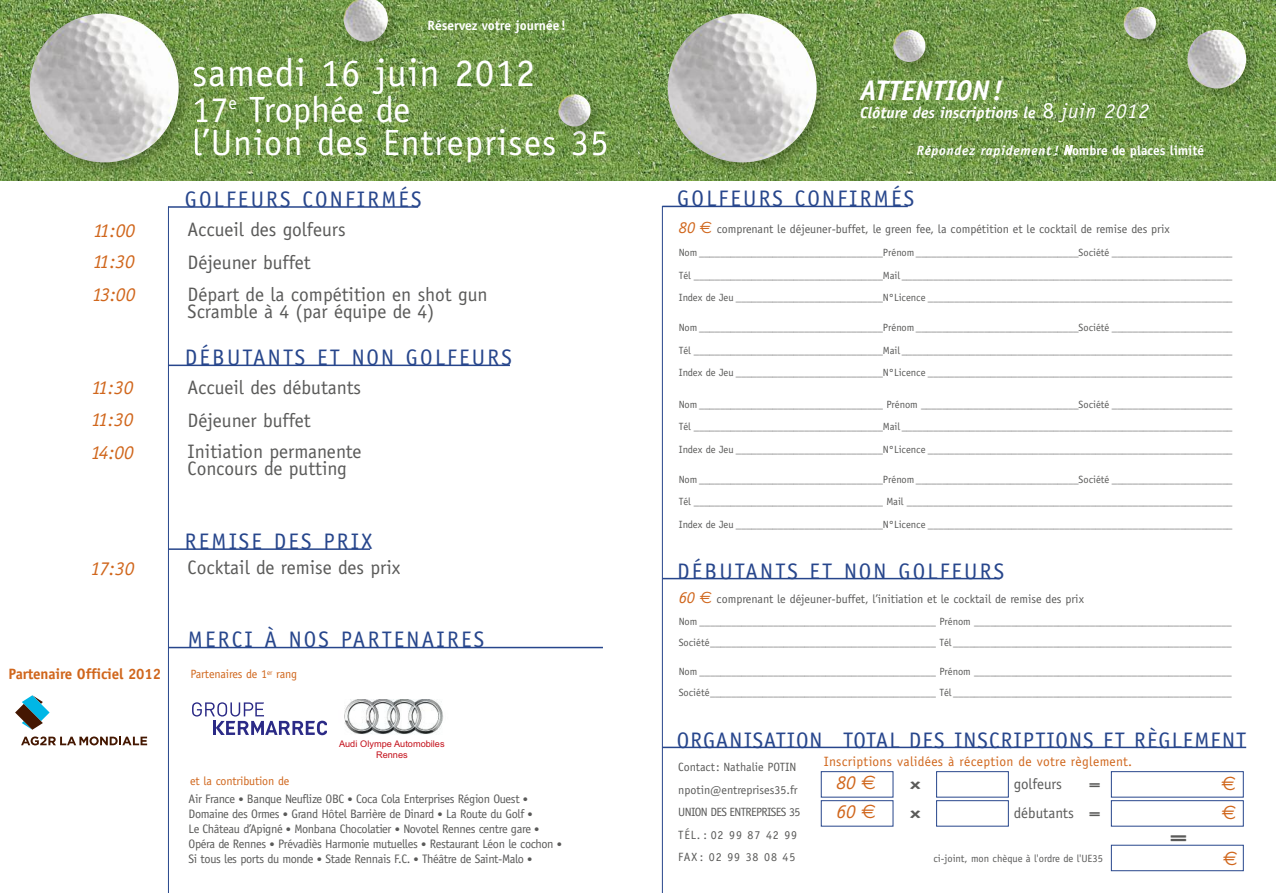
<style>
.page{position:relative;width:1276px;height:893px;background:#fff}
.page>*{position:absolute;margin:0;border:0;box-sizing:border-box;transform-origin:0 0}
.t1{font:39px "Officina Sans";letter-spacing:.025em;color:#fff}
.t2{font:36.45px/33px "Officina Sans";letter-spacing:.015em;color:#fff}
.t3{font:italic 700 28.5px "Officina Sans";color:#fff}
.t4{font:22.5px "Officina Sans";letter-spacing:.1em;color:#27468c}
.t5{font:22.5px "Officina Sans";letter-spacing:.05em;color:#27468c}
.t6{font:700 22.5px "Officina Sans";color:#5a5a59;scale:1.5 1}
.t7{font:19.5px/32.5px "Officina Sans";color:#5a5a59}
.t8{font:italic 19.5px/32.1px "Officina Sans";color:#d0661c;text-align:justify}
.t9{font:19.5px/29px "Euro Sans";color:#d0661c}
.t10{font:italic 700 15.75px "Officina Sans";letter-spacing:.005em;color:#fff}
.t11{font:700 15px "Officina Sans";letter-spacing:-.01em;color:#d0661c}
.t12{font:15px/29.7px "Officina Sans";color:#5a5a59}
.t13{font:700 15px "Officina Sans";color:#5a5a59;scale:1.5 1}
.t14{font:13.5px "Officina Sans";letter-spacing:.025em;color:#d0661c}
.t15{font:italic 700 13.5px "Officina Sans";letter-spacing:.05em;color:#fff}
.t16{font:700 13.5px "Officina Sans";color:#fff}
.t17{font:12.3px/15px "Officina Sans";letter-spacing:-.03em;color:#5a5a59}
.t18{font:12px/22.5px "Officina Sans";color:#5a5a59}
.t19{font:12px "Officina Sans";letter-spacing:-.01em;color:#d0661c}
.t20{font:10.5px/22.5px "Officina Sans";color:#5a5a59;text-align:justify}
.t21{font:9.15px/10.9px "Arial";color:#c30f1a;text-align:center}
.s1{font-size:10.5px}
.s2{font-weight:400;font-style:normal;font-size:22.8px}
.s3{font-weight:400;font-size:21px}
.s4{font-style:normal}
.s5{font-style:italic;font-size:16.5px;color:#d0661c}
.s6{font-family:"Euro Sans";font-size:16.5px;color:#d0661c}
.s7{font-family:"Euro Sans";font-style:normal}
</style>
<div class="page">
<img style="left:0;top:0;width:638px;height:180px">
<img style="left:638px;top:0;width:638px;height:180px">
<hr style="left:662px;top:206px;width:1px;height:687px;background:#27468c">
<hr style="left:168px;top:207px;width:1px;height:686px;background:#27468c">
<div style="left:821px;top:771px;width:72px;height:26px;border:1px solid #27468c"></div>
<div style="left:821px;top:800px;width:72px;height:26px;border:1px solid #27468c"></div>
<div style="left:1111px;top:771px;width:132px;height:26px;border:1px solid #27468c"></div>
<div style="left:1111px;top:800px;width:132px;height:26px;border:1px solid #27468c"></div>
<div style="left:1111px;top:845px;width:132px;height:26px;border:1px solid #27468c"></div>
<div style="left:936px;top:771px;width:72px;height:26px;border:1px solid #27468c"></div>
<div style="left:936px;top:800px;width:72px;height:26px;border:1px solid #27468c"></div>
<svg style="left:192px;top:702px;width:135px;height:33px"></svg>
<hr style="left:662px;top:206px;width:246px;height:1px;background:#27468c">
<hr style="left:168px;top:206px;width:250px;height:2px;background:#27468c">
<hr style="left:168px;top:365px;width:342px;height:1px;background:#27468c">
<hr style="left:168px;top:548px;width:202px;height:2px;background:#27468c">
<hr style="left:662px;top:578px;width:337px;height:1px;background:#27468c">
<hr style="left:662px;top:747px;width:584px;height:1px;background:#27468c">
<hr style="left:168px;top:647px;width:435px;height:1px;background:#27468c">
<img style="left:23px;top:7px;width:175px;height:174px">
<img style="left:193px;top:66px;width:5px;height:21px">
<img style="left:195px;top:99px;width:3px;height:23px">
<img style="left:195px;top:129px;width:3px;height:26px">
<img style="left:30px;top:14px;width:149px;height:148px;border-radius:50%">
<img style="left:661px;top:7px;width:175px;height:174px">
<img style="left:668px;top:14px;width:148px;height:148px;border-radius:50%">
<img style="left:1180px;top:23px;width:86px;height:85px">
<img style="left:1187px;top:30px;width:59px;height:58px;border-radius:50%">
<img style="left:1117px;top:0;width:58px;height:59px">
<img style="left:1123px;top:7px;width:33px;height:32px;border-radius:50%">
<img style="left:886px;top:23px;width:59px;height:57px">
<img style="left:886px;top:80px;width:59px;height:2px">
<img style="left:893px;top:30px;width:32px;height:32px;border-radius:50%">
<img style="left:551px;top:87px;width:59px;height:59px">
<img style="left:558px;top:94px;width:32px;height:33px;border-radius:50%">
<img style="left:337px;top:0;width:70px;height:61px">
<img style="left:350px;top:58px;width:33px;height:3px">
<img style="left:344px;top:0;width:44px;height:42px">
<img style="left:344px;top:699px;width:99px;height:36px">
<svg style="left:15px;top:695px;width:35px;height:35px"></svg>
<svg style="left:21px;top:736px;width:126px;height:9px"></svg>
<h3 class="t8" style="left:93px;top:216px;width:44px">11:00<br>11:30<br>13:00</h3>
<h3 class="t8" style="left:91px;top:373px;width:44px">11:30<br>11:30<br>14:00</h3>
<h3 class="t8" style="left:91px;top:554px;width:45px">17:30</h3>
<h3 class="t11" style="left:9px;top:668px;width:154px">Partenaire Officiel 2012</h3>
<p class="t16" style="left:427px;top:20px;width:140px">Réservez votre journée!</p>
<h1 class="t1" style="left:192px;top:58px;width:345px">samedi 16 juin 2012</h1>
<h2 class="t2" style="left:192px;top:96px;width:418px">17<sup>e</sup> Trophée de<br>l’Union des Entreprises 35</h2>
<h3 class="t4" style="left:185px;top:190px;width:238px">GOLFEURS CONFIRMÉS</h3>
<h3 class="t7" style="left:188px;top:215px;width:301px">Accueil des golfeurs<br>Déjeuner buffet<br>Départ de la compétition en shot gun</h3>
<h3 class="t7" style="left:188px;top:296px;width:248px">Scramble à 4 (par équipe de 4)</h3>
<h3 class="t4" style="left:185px;top:349px;width:328px">DÉBUTANTS ET NON GOLFEURS</h3>
<h3 class="t7" style="left:188px;top:372px;width:175px">Accueil des débutants<br>Déjeuner buffet<br>Initiation permanente</h3>
<h3 class="t7" style="left:188px;top:453px;width:161px">Concours de putting</h3>
<h3 class="t4" style="left:185px;top:533px;width:189px">REMISE DES PRIX</h3>
<h3 class="t7" style="left:188px;top:553px;width:214px">Cocktail de remise des prix</h3>
<h3 class="t4" style="left:188px;top:631px;width:298px">MERCI À NOS PARTENAIRES</h3>
<p class="t19" style="left:190px;top:670px;width:108px">Partenaires de 1<sup>er</sup> rang</p>
<p class="t19" style="left:190px;top:776px;width:101px">et la contribution de</p>
<p class="t21" style="left:339px;top:739px;width:107px">Audi Olympe Automobiles<br>Rennes</p>
<p class="t17" style="left:189px;top:793px;width:375px">Air France <span class="s1">•</span> Banque Neuflize OBC <span class="s1">•</span> Coca Cola Enterprises Région Ouest <span class="s1">• </span>Domaine des Ormes <span class="s1">•</span> Grand Hôtel Barrière de Dinard <span class="s1">•</span> La Route du Golf <span class="s1">•<br></span>Le Château d’Apigné <span class="s1">•</span> Monbana Chocolatier <span class="s1">•</span> Novotel Rennes centre gare <span class="s1">• </span>Opéra de Rennes <span class="s1">•</span> Prévadiès Harmonie mutuelles <span class="s1">•</span> Restaurant Léon le cochon <span class="s1">• </span>Si tous les ports du monde <span class="s1">•</span> Stade Rennais F.C. <span class="s1">•</span> Théâtre de Saint-Malo <span class="s1">•</span></p>
<h3 class="t3" style="left:860px;top:80px;width:144px">ATTENTION!</h3>
<h3 class="t10" style="left:860px;top:107px;width:291px">Clôture des inscriptions le <span class="s2">8</span> <span class="s3">juin 2012</span></h3>
<p class="t15" style="left:916px;top:145px;width:289px">Répondez rapidement ! N<span class="s4">ombre de places limité</span></p>
<h3 class="t4" style="left:677px;top:190px;width:238px">GOLFEURS CONFIRMÉS</h3>
<p class="t18" style="left:679px;top:218px;width:492px"><span class="s5">80</span> <span class="s6">€</span> comprenant le déjeuner-buffet, le green fee, la compétition et le cocktail de remise des prix</p>
<p class="t20" style="left:679px;top:242px;width:555px">Nom ___________________________________Prénom_______________________________Société _______________________ Tél ____________________________________Mail _______________________________________________________________ Index de Jeu ____________________________N°Licence __________________________________________________________</p>
<p class="t20" style="left:679px;top:317px;width:555px">Nom ___________________________________Prénom_______________________________Société _______________________ Tél ____________________________________Mail _______________________________________________________________ Index de Jeu ____________________________N°Licence __________________________________________________________</p>
<p class="t20" style="left:679px;top:394px;width:555px">Nom ___________________________________ Prénom ______________________________Société _______________________ Tél ____________________________________Mail _______________________________________________________________ Index de Jeu ____________________________N°Licence __________________________________________________________</p>
<p class="t20" style="left:679px;top:469px;width:555px">Nom ___________________________________Prénom_______________________________Société _______________________ Tél ____________________________________ Mail ______________________________________________________________ Index de Jeu ____________________________N°Licence __________________________________________________________</p>
<h3 class="t4" style="left:677px;top:563px;width:328px">DÉBUTANTS ET NON GOLFEURS</h3>
<p class="t18" style="left:678px;top:589px;width:407px"><span class="s5">60</span> <span class="s6">€</span> comprenant le déjeuner-buffet, l’initiation et le cocktail de remise des prix</p>
<p class="t20" style="left:678px;top:612px;width:554px;line-height:21px">Nom _____________________________________________ Prénom _________________________________________________<br>Société___________________________________________ Tél _____________________________________________________</p>
<p class="t20" style="left:678px;top:662px;width:554px;line-height:21px">Nom _____________________________________________ Prénom _________________________________________________<br>Société___________________________________________ Tél _____________________________________________________</p>
<h3 class="t5" style="left:677px;top:731px;width:147px">ORGANISATION</h3>
<h3 class="t5" style="left:843px;top:731px;width:404px">TOTAL DES INSCRIPTIONS ET RÈGLEMENT</h3>
<p class="t18" style="left:678px;top:757px;width:124px">Contact: Nathalie POTIN npotin@entreprises35.fr<br>UNION DES ENTREPRISES 35<br>TÉL. : 02 99 87 42 99<br>FAX : 02 99 38 08 45</p>
<p class="t14" style="left:823px;top:756px;width:310px">Inscriptions validées à réception de votre règlement.</p>
<h3 class="t8" style="left:836px;top:769px;width:41px;line-height:29.1px">80 <span class="s7">€<br></span>60 <span class="s7">€</span></h3>
<h3 class="t9" style="left:1221px;top:769px;width:17px">€ €</h3>
<h3 class="t9" style="left:1223px;top:844px;width:16px">€</h3>
<h3 class="t12" style="left:1013px;top:770px;width:62px">golfeurs débutants</h3>
<h3 class="t13" style="left:910px;top:778px;width:8px">x</h3>
<h3 class="t13" style="left:1088px;top:778px;width:10px">=</h3>
<h3 class="t13" style="left:910px;top:807px;width:8px">x</h3>
<h3 class="t13" style="left:1088px;top:807px;width:10px">=</h3>
<h3 class="t6" style="left:1169px;top:828px;width:14px">=</h3>
<p class="t20" style="left:933px;top:848px;width:171px">ci-joint, mon chèque à l'ordre de l'UE35</p>
</div>
